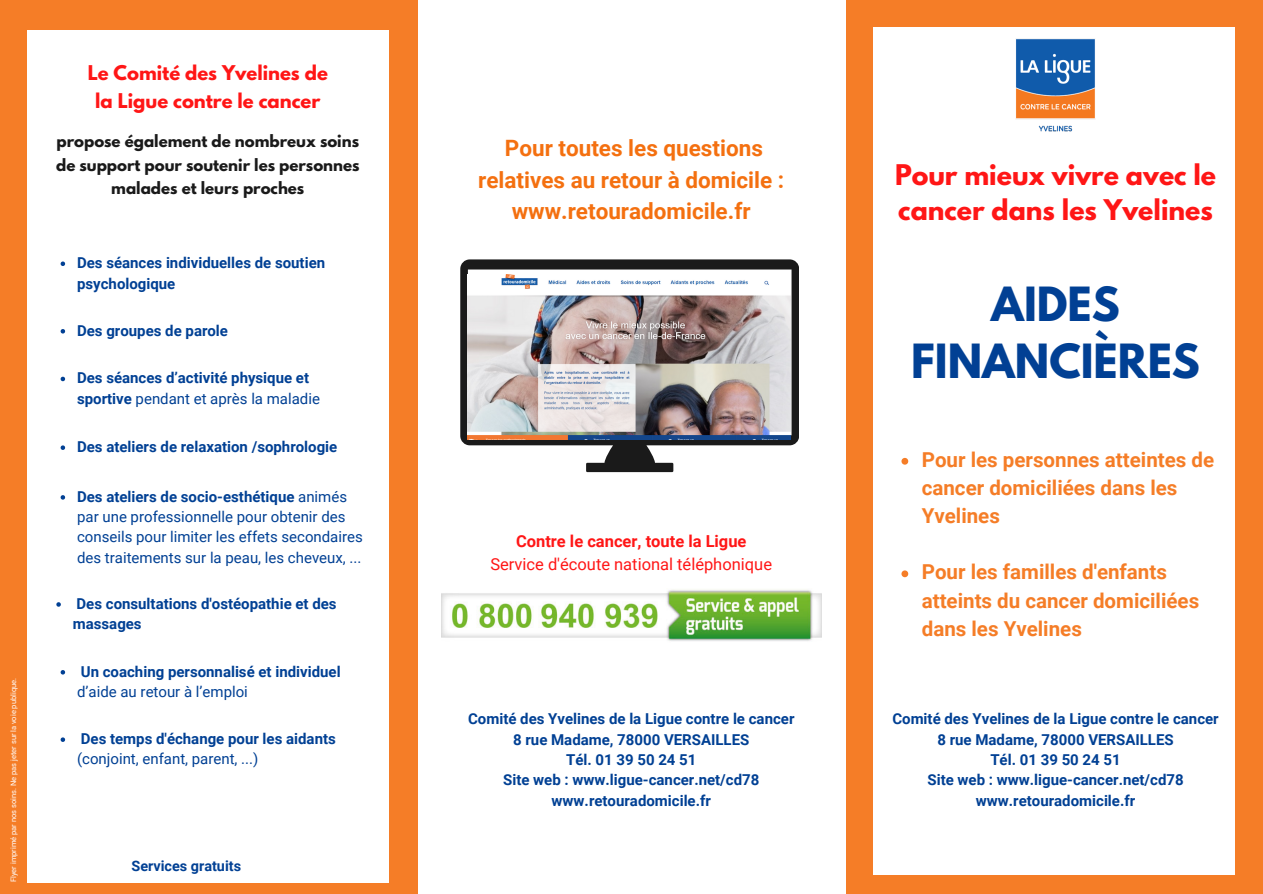
<style>
.page{position:relative;width:1263px;height:894px;background:#fff}
.page>*{position:absolute;margin:0;border:0;box-sizing:border-box;transform-origin:0 0}
.t1{font:700 41.7px/57.3px "League Spartan";color:#014094;text-align:center}
.t2{font:700 25.2px/34.8px "League Spartan";color:#ff1616}
.t3{font:700 22.5px/31.5px "Roboto";color:#f47010;text-align:center}
.t4{font:700 20.55px/28px "Roboto";color:#f57d27}
.t5{font:700 18px "League Spartan";color:#ff1616}
.t6{font:16.5px "Roboto";color:#ff1616}
.t7{font:700 16.5px "Roboto";color:#ff1616}
.t8{font:700 15px/20.2px "Roboto";color:#014094}
.t9{font:15px/20.2px "Roboto";color:#014094}
.t10{font:700 15px/23.2px "League Spartan";color:#1a1a1a;text-align:center}
.t11{font:700 14.4px "Roboto";color:#014094}
.t12{font:7.5px "Roboto";color:#fff}
.s1{font-weight:400}
.s2{font-weight:700}
</style>
<div class="page">
<div style="left:0;top:0;width:1263px;height:893px;background:#f57d27"></div>
<div style="left:418px;top:0;width:427px;height:893px;background:#fff"></div>
<div style="left:873px;top:27px;width:361px;height:847px;background:#fff"></div>
<img style="left:1016px;top:38px;width:79px;height:94px">
<svg style="left:460px;top:259px;width:339px;height:213px"></svg>
<img style="left:468px;top:274px;width:323px;height:165px">
<div style="left:27px;top:30px;width:361px;height:851px;background:#fff"></div>
<svg style="left:901px;top:458px;width:7px;height:6px"></svg>
<svg style="left:901px;top:570px;width:7px;height:7px"></svg>
<img style="left:441px;top:589px;width:380px;height:52px">
<svg style="left:61px;top:329px;width:4px;height:4px"></svg>
<svg style="left:61px;top:376px;width:4px;height:5px"></svg>
<svg style="left:61px;top:670px;width:4px;height:4px"></svg>
<svg style="left:61px;top:445px;width:4px;height:5px"></svg>
<svg style="left:61px;top:261px;width:4px;height:5px"></svg>
<svg style="left:61px;top:495px;width:4px;height:4px"></svg>
<svg style="left:61px;top:737px;width:4px;height:4px"></svg>
<svg style="left:56px;top:602px;width:5px;height:4px"></svg>
<p class="t12" style="left:9px;top:881px;width:206px;rotate:-90deg">Flyer imprimé par nos soins. Ne pas jeter sur la voie publique.</p>
<p class="t5" style="left:88px;top:64px;width:242px">Le Comité des Yvelines de</p>
<p class="t5" style="left:95px;top:92px;width:227px">la Ligue contre le cancer</p>
<p class="t10" style="left:56px;top:132px;width:305px">propose également de nombreux soins de support pour soutenir les personnes malades et leurs proches</p>
<p class="t8" style="left:77px;top:253px;width:250px">Des séances individuelles de soutien psychologique</p>
<p class="t8" style="left:77px;top:320px;width:152px">Des groupes de parole</p>
<p class="t8" style="left:77px;top:368px;width:244px">Des séances d’activité physique et sportive <span class="s1">pendant et après la maladie</span></p>
<p class="t8" style="left:77px;top:437px;width:262px">Des ateliers de relaxation /sophrologie</p>
<p class="t9" style="left:77px;top:486px;width:287px"><span class="s2">Des ateliers de socio-esthétique</span> animés par une professionnelle pour obtenir des conseils pour limiter les effets secondaires des traitements sur la peau, les cheveux, ...</p>
<p class="t8" style="left:73px;top:593px;width:265px">Des consultations d'ostéopathie et des massages</p>
<p class="t8" style="left:77px;top:661px;width:265px">Un coaching personnalisé et individuel <span class="s1">d’aide au retour à l’emploi</span></p>
<p class="t8" style="left:77px;top:728px;width:260px">Des temps d'échange pour les aidants <span class="s1">(conjoint, enfant, parent, ...)</span></p>
<p class="t11" style="left:132px;top:857px;width:111px">Services gratuits</p>
<p class="t3" style="left:478px;top:132px;width:307px">Pour toutes les questions relatives au retour à domicile : www.retouradomicile.fr</p>
<p class="t7" style="left:516px;top:532px;width:232px">Contre le cancer, toute la Ligue</p>
<p class="t6" style="left:490px;top:554px;width:283px">Service d'écoute national téléphonique</p>
<p class="t8" style="left:468px;top:709px;width:328px">Comité des Yvelines de la Ligue contre le cancer</p>
<p class="t8" style="left:513px;top:729px;width:238px">8 rue Madame, 78000 VERSAILLES</p>
<p class="t8" style="left:566px;top:749px;width:132px">Tél. 01 39 50 24 51</p>
<p class="t8" style="left:503px;top:769px;width:258px">Site web : www.ligue-cancer.net/cd78</p>
<p class="t8" style="left:552px;top:790px;width:161px">www.retouradomicile.fr</p>
<p class="t2" style="left:895px;top:160px;width:323px">Pour mieux vivre avec le cancer dans les Yvelines</p>
<p class="t1" style="left:911px;top:281px;width:290px">AIDES<br>FINANCIÈRES</p>
<p class="t4" style="left:922px;top:445px;width:294px">Pour les personnes atteintes de cancer domiciliées dans les<br>Yvelines</p>
<p class="t4" style="left:922px;top:558px;width:279px">Pour les familles d'enfants atteints du cancer domiciliées dans les Yvelines</p>
<p class="t8" style="left:892px;top:709px;width:328px">Comité des Yvelines de la Ligue contre le cancer</p>
<p class="t8" style="left:937px;top:729px;width:238px">8 rue Madame, 78000 VERSAILLES</p>
<p class="t8" style="left:990px;top:749px;width:132px">Tél. 01 39 50 24 51</p>
<p class="t8" style="left:927px;top:769px;width:258px">Site web : www.ligue-cancer.net/cd78</p>
<p class="t8" style="left:976px;top:790px;width:161px">www.retouradomicile.fr</p>
</div>
